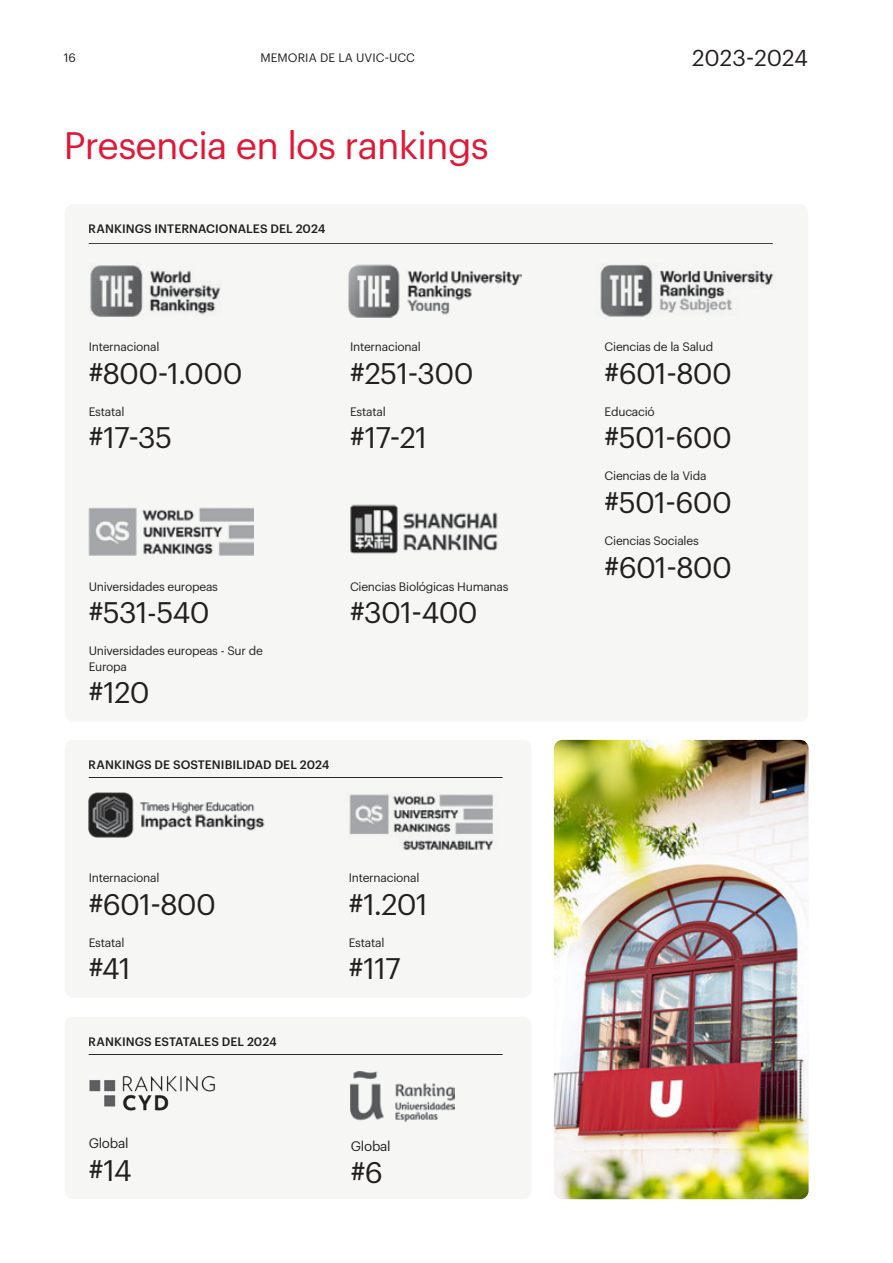
<style>
.page{position:relative;width:893px;height:1263px;background:#fff}
.page>*{position:absolute;margin:0;border:0;box-sizing:border-box;transform-origin:0 0}
.t1{font:37.5px "Graphik";letter-spacing:-.02em;color:#e21736}
.cargo{font:29.1px "Graphik";letter-spacing:-.02em;color:#231f20}
.t2{font:22.5px "Graphik";color:#231f20}
.cargo-2{font:13.5px "Graphik";letter-spacing:-.02em;color:#231f20}
.cargo-3{font:12px/15.5px "Graphik";letter-spacing:-.02em;color:#231f20}
.t3{font:500 12px "Graphik";letter-spacing:.005em;color:#231f20}
.cargo-4{font:12px "Graphik";letter-spacing:.005em;color:#231f20}
</style>
<div class="page">
<div style="left:65px;top:204px;width:743px;height:518px;background:#f6f7f5;border-radius:9px"></div>
<img style="left:89px;top:507px;width:164px;height:48px">
<img style="left:348px;top:264px;width:174px;height:54px">
<img style="left:90px;top:265px;width:130px;height:52px">
<img style="left:600px;top:264px;width:174px;height:53px">
<img style="left:350px;top:504px;width:148px;height:50px">
<hr style="left:89px;top:243px;width:684px;height:1px;background:#231f20">
<div style="left:65px;top:740px;width:466px;height:258px;background:#f6f7f5;border-radius:9px"></div>
<img style="left:349px;top:794px;width:145px;height:56px">
<img style="left:89px;top:793px;width:176px;height:45px">
<hr style="left:89px;top:777px;width:414px;height:1px;background:#231f20">
<div style="left:65px;top:1017px;width:466px;height:182px;background:#f6f7f5;border-radius:9px"></div>
<hr style="left:89px;top:1054px;width:414px;height:1px;background:#231f20">
<img style="left:89px;top:1076px;width:126px;height:35px">
<img style="left:351px;top:1072px;width:104px;height:49px">
<img style="left:554px;top:740px;width:255px;height:459px">
<p class="cargo-3" style="left:64px;top:49px;width:14px">16</p>
<p class="cargo-4" style="left:260px;top:49px;width:156px">MEMORIA DE LA UVIC-UCC</p>
<h3 class="t2" style="left:692px;top:41px;width:117px">2023-2024</h3>
<p class="t1" style="left:64px;top:118px;width:426px">Presencia en los rankings</p>
<p class="t3" style="left:89px;top:219px;width:238px">RANKINGS INTERNACIONALES DEL 2024</p>
<p class="cargo-3" style="left:89px;top:338px;width:72px">Internacional</p>
<p class="cargo" style="left:89px;top:351px;width:155px">#800-1.000</p>
<p class="cargo-3" style="left:89px;top:402px;width:37px">Estatal</p>
<p class="cargo" style="left:89px;top:416px;width:85px">#17-35</p>
<p class="cargo-3" style="left:350px;top:338px;width:72px">Internacional</p>
<p class="cargo" style="left:350px;top:351px;width:125px">#251-300</p>
<p class="cargo-3" style="left:350px;top:402px;width:37px">Estatal</p>
<p class="cargo" style="left:350px;top:416px;width:79px">#17-21</p>
<p class="cargo-3" style="left:89px;top:577px;width:131px">Universidades europeas</p>
<p class="cargo" style="left:89px;top:591px;width:122px">#531-540</p>
<p class="cargo-3" style="left:89px;top:642px;width:176px">Universidades europeas - Sur de<br>Europa</p>
<p class="cargo" style="left:89px;top:671px;width:62px">#120</p>
<p class="cargo-3" style="left:350px;top:577px;width:160px">Ciencias Biológicas Humanas</p>
<p class="cargo" style="left:350px;top:591px;width:129px">#301-400</p>
<p class="t3" style="left:89px;top:755px;width:242px">RANKINGS DE SOSTENIBILIDAD DEL 2024</p>
<p class="cargo-3" style="left:89px;top:869px;width:72px">Internacional</p>
<p class="cargo" style="left:89px;top:882px;width:129px">#601-800</p>
<p class="cargo-3" style="left:89px;top:933px;width:37px">Estatal</p>
<p class="cargo" style="left:89px;top:947px;width:43px">#41</p>
<p class="t3" style="left:89px;top:1032px;width:190px">RANKINGS ESTATALES DEL 2024</p>
<p class="cargo-2" style="left:89px;top:1133px;width:41px">Global</p>
<p class="cargo" style="left:89px;top:1148px;width:45px">#14</p>
<p class="cargo-3" style="left:349px;top:869px;width:72px">Internacional</p>
<p class="cargo" style="left:349px;top:882px;width:81px">#1.201</p>
<p class="cargo-3" style="left:349px;top:933px;width:37px">Estatal</p>
<p class="cargo" style="left:349px;top:947px;width:54px">#117</p>
<p class="cargo-2" style="left:351px;top:1135px;width:41px">Global</p>
<p class="cargo" style="left:351px;top:1151px;width:34px">#6</p>
<p class="cargo-3" style="left:605px;top:338px;width:110px">Ciencias de la Salud</p>
<p class="cargo" style="left:605px;top:351px;width:129px">#601-800</p>
<p class="cargo-3" style="left:605px;top:402px;width:52px">Educació</p>
<p class="cargo" style="left:605px;top:416px;width:129px">#501-600</p>
<p class="cargo-3" style="left:605px;top:467px;width:103px">Ciencias de la Vida</p>
<p class="cargo" style="left:605px;top:481px;width:129px">#501-600</p>
<p class="cargo-3" style="left:605px;top:532px;width:96px">Ciencias Sociales</p>
<p class="cargo" style="left:605px;top:545px;width:129px">#601-800</p>
</div>
